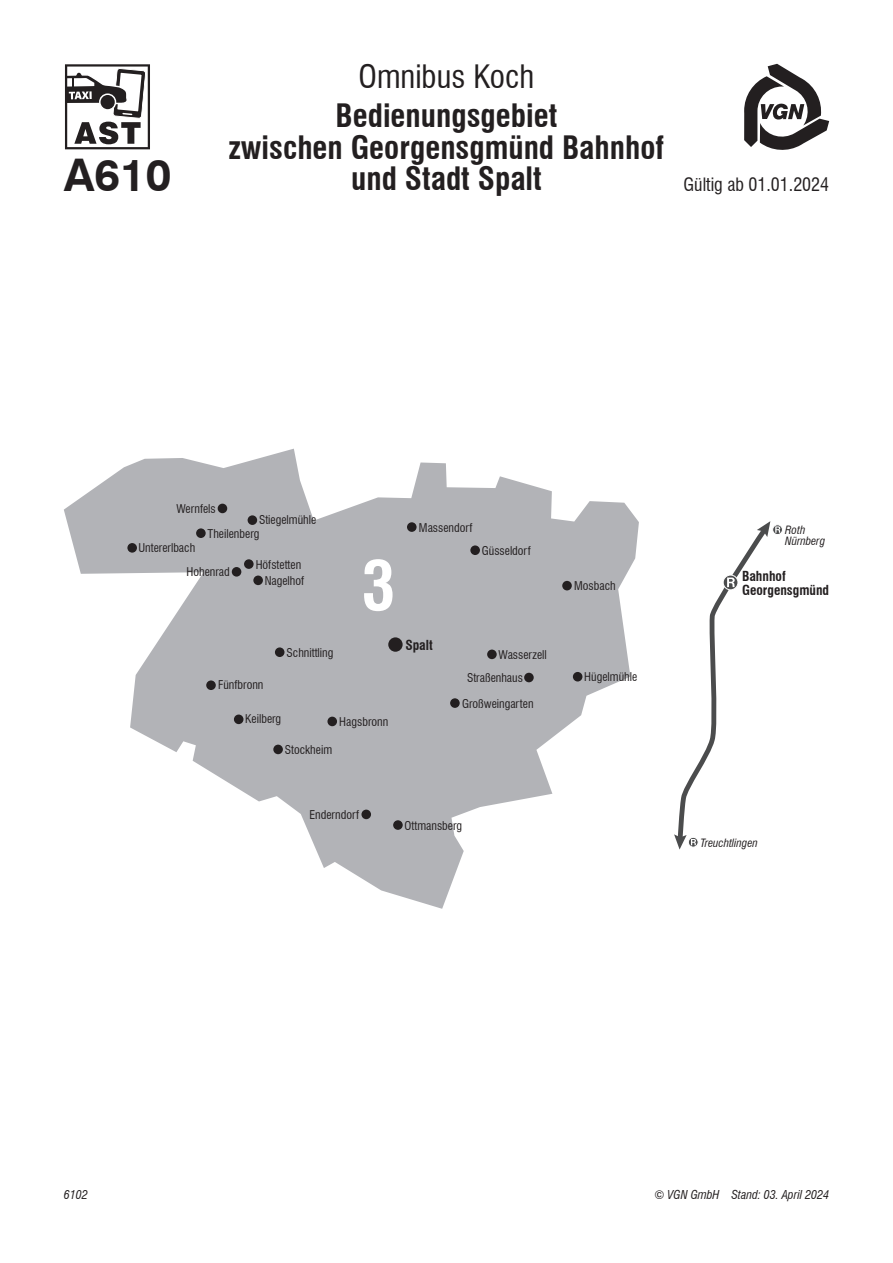
<style>
.page{position:relative;width:893px;height:1263px;background:#fff}
.page>*{position:absolute;margin:0;border:0;box-sizing:border-box;transform-origin:0 0}
.t1{font:700 condensed 67.5px "Swiss 721 BT";color:#fff}
.t2{font:700 45px "Swiss 721 BT";color:#231f20}
.t3{font:700 condensed 31.5px/39px "Swiss 721 BT";color:#231f20;text-align:center}
.t4{font:condensed 18px "Swiss 721 BT";color:#231f20}
.t5{font:700 condensed 13.5px/13.5px "Swiss 721 BT";color:#231f20}
.t6{font:italic condensed 12px "Swiss 721 BT";color:#231f20}
.t7{font:condensed 11.85px "Swiss 721 BT";color:#231f20}
.t8{font:italic condensed 11.25px/11.2px "Swiss 721 BT";color:#231f20}
.s1{font-weight:400}
</style>
<div class="page">
<svg style="left:744px;top:64px;width:85px;height:86px"></svg>
<svg style="left:64px;top:449px;width:575px;height:460px;fill:#b2b3b7"></svg>
<div style="left:772px;top:524px;width:11px;height:11px;border:1px solid #fff;border-radius:50%"></div>
<svg style="left:674px;top:521px;width:106px;height:328px"></svg>
<div style="left:327px;top:717px;width:10px;height:9px;background:#231f20;border-radius:50%"></div>
<div style="left:450px;top:698px;width:10px;height:10px;background:#231f20;border-radius:50%"></div>
<div style="left:361px;top:810px;width:10px;height:9px;background:#231f20;border-radius:50%"></div>
<div style="left:393px;top:820px;width:10px;height:10px;background:#231f20;border-radius:50%"></div>
<div style="left:273px;top:745px;width:10px;height:9px;background:#231f20;border-radius:50%"></div>
<div style="left:234px;top:714px;width:9px;height:10px;background:#231f20;border-radius:50%"></div>
<div style="left:206px;top:680px;width:10px;height:10px;background:#231f20;border-radius:50%"></div>
<div style="left:275px;top:647px;width:9px;height:10px;background:#231f20;border-radius:50%"></div>
<div style="left:487px;top:650px;width:10px;height:9px;background:#231f20;border-radius:50%"></div>
<div style="left:524px;top:673px;width:10px;height:9px;background:#231f20;border-radius:50%"></div>
<div style="left:573px;top:672px;width:9px;height:9px;background:#231f20;border-radius:50%"></div>
<div style="left:562px;top:581px;width:10px;height:9px;background:#231f20;border-radius:50%"></div>
<div style="left:470px;top:545px;width:10px;height:10px;background:#231f20;border-radius:50%"></div>
<div style="left:407px;top:522px;width:10px;height:10px;background:#231f20;border-radius:50%"></div>
<div style="left:248px;top:515px;width:9px;height:10px;background:#231f20;border-radius:50%"></div>
<div style="left:218px;top:504px;width:9px;height:9px;background:#231f20;border-radius:50%"></div>
<div style="left:196px;top:528px;width:10px;height:10px;background:#231f20;border-radius:50%"></div>
<div style="left:127px;top:543px;width:10px;height:10px;background:#231f20;border-radius:50%"></div>
<div style="left:244px;top:559px;width:10px;height:10px;background:#231f20;border-radius:50%"></div>
<div style="left:232px;top:567px;width:9px;height:10px;background:#231f20;border-radius:50%"></div>
<div style="left:253px;top:575px;width:10px;height:10px;background:#231f20;border-radius:50%"></div>
<div style="left:388px;top:637px;width:15px;height:15px;background:#231f20;border-radius:50%"></div>
<svg style="left:65px;top:64px;width:85px;height:85px"></svg>
<p class="t2" style="left:64px;top:148px;width:109px">A610</p>
<p class="t3" style="left:336px;top:57px;width:223px"><span class="s1">Omnibus Koch<br></span>Bedienungsgebiet</p>
<p class="t3" style="left:229px;top:132px;width:437px;line-height:31.5px">zwischen Georgensgmünd Bahnhof und Stadt Spalt</p>
<p class="t4" style="left:684px;top:174px;width:147px">Gültig ab 01.01.2024</p>
<p class="t7" style="left:177px;top:501px;width:41px">Wernfels</p>
<p class="t7" style="left:259px;top:513px;width:59px">Stiegelmühle</p>
<p class="t7" style="left:138px;top:541px;width:58px">Untererlbach</p>
<p class="t7" style="left:208px;top:527px;width:53px">Theilenberg</p>
<p class="t7" style="left:187px;top:565px;width:45px">Hohenrad</p>
<p class="t7" style="left:256px;top:557px;width:47px">Höfstetten</p>
<p class="t7" style="left:265px;top:573px;width:41px">Nagelhof</p>
<p class="t7" style="left:287px;top:645px;width:48px">Schnittling</p>
<p class="t7" style="left:218px;top:678px;width:47px">Fünfbronn</p>
<p class="t1" style="left:361px;top:545px;width:35px">3</p>
<p class="t7" style="left:245px;top:712px;width:37px">Keilberg</p>
<p class="t7" style="left:285px;top:742px;width:49px">Stockheim</p>
<p class="t7" style="left:339px;top:714px;width:50px">Hagsbronn</p>
<p class="t7" style="left:419px;top:520px;width:55px">Massendorf</p>
<p class="t7" style="left:482px;top:543px;width:51px">Güsseldorf</p>
<p class="t5" style="left:405px;top:638px;width:29px">Spalt</p>
<p class="t7" style="left:499px;top:647px;width:50px">Wasserzell</p>
<p class="t7" style="left:574px;top:579px;width:43px">Mosbach</p>
<p class="t7" style="left:467px;top:671px;width:57px">Straßenhaus</p>
<p class="t7" style="left:584px;top:670px;width:54px">Hügelmühle</p>
<p class="t7" style="left:462px;top:696px;width:73px">Großweingarten</p>
<p class="t7" style="left:309px;top:807px;width:51px">Enderndorf</p>
<p class="t7" style="left:405px;top:819px;width:59px">Ottmansberg</p>
<p class="t8" style="left:785px;top:524px;width:41px">Roth<br>Nürnberg</p>
<p class="t5" style="left:742px;top:569px;width:89px">Bahnhof<br>Georgensgmünd</p>
<p class="t8" style="left:701px;top:837px;width:58px">Treuchtlingen</p>
<p class="t6" style="left:64px;top:1188px;width:25px">6102</p>
<p class="t6" style="left:654px;top:1187px;width:176px">© VGN GmbH Stand: 03. April 2024</p>
</div>
